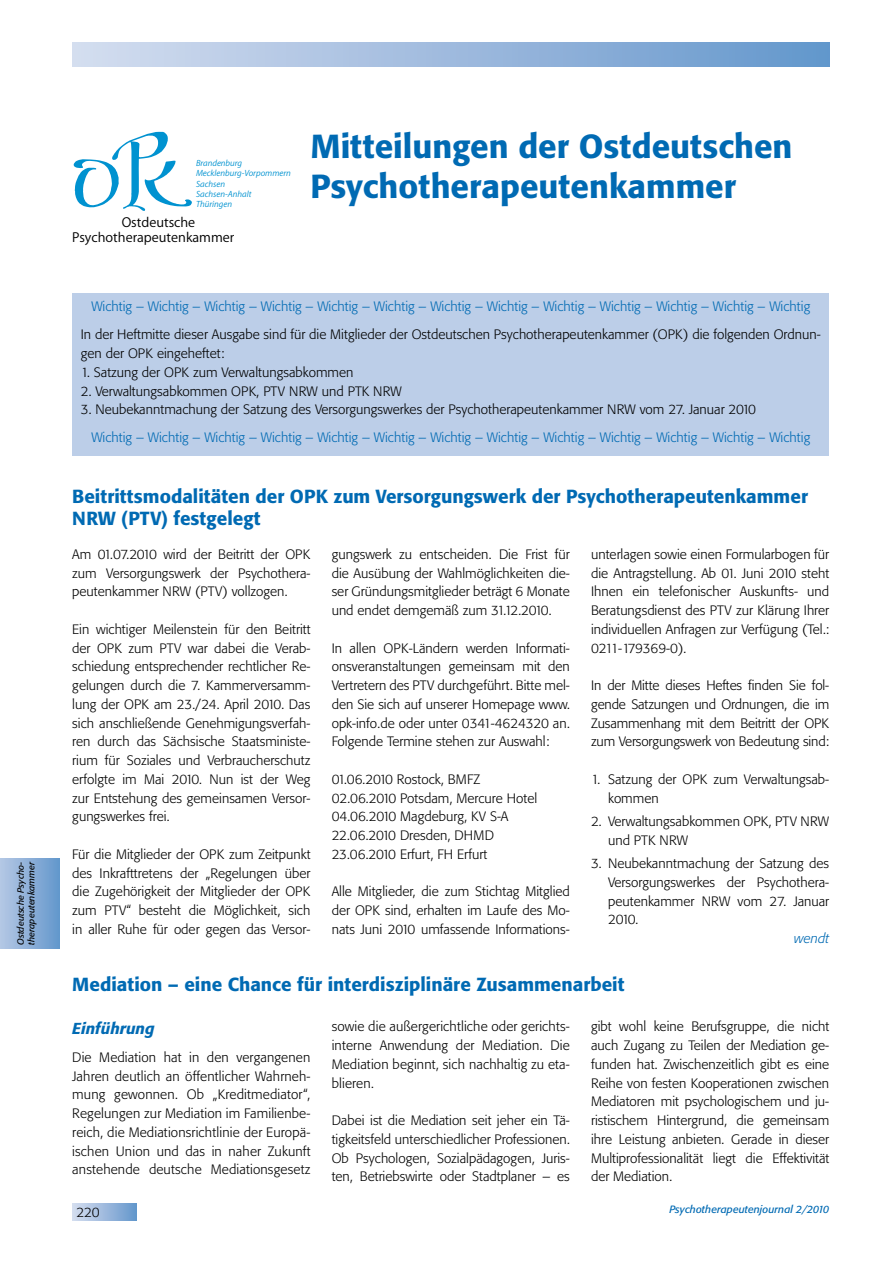
<style>
.page{position:relative;width:893px;height:1263px;background:#fff}
.page>*{position:absolute;margin:0;border:0;box-sizing:border-box;transform-origin:0 0}
.t1{font:500 33px/39.6px "Tn T Form BSK";color:#006ab3}
.t2{font:500 18.75px/21.8px "Tn T Form BSK";color:#006ab3}
.t3{font:italic 500 15.75px "Tn T Form BSK";color:#006ab3}
.t4{font:14.4px/14.2px "Myriad Set Text";color:#000}
.t5{font:300 13.5px/18.8px "Tn T Form BSK";color:#000;text-align:justify}
.t6{font:300 13.5px "Tn T Form BSK";color:#006ab3}
.t7{font:italic 300 13.5px "Tn T Form BSK";color:#006ab3}
.t8{font:italic 10.5px "Tn T Form BSK";color:#006ab3}
.t9{font:italic 9px/10.4px "Myriad Set Text";color:#0092d0}
.t10{font:italic 9px/10.8px "Tn T Form BSK";color:#000}
</style>
<div class="page">
<div style="left:72px;top:43px;width:757px;height:24px;background:linear-gradient(to right,#d6def0,#6497cc)"></div>
<div style="left:72px;top:1203px;width:64px;height:17px;background:linear-gradient(to right,#d7def0,#6899cd)"></div>
<div style="left:0;top:858px;width:60px;height:90px;background:linear-gradient(to right,#b6c7e5,#6598cc)"></div>
<svg style="left:73px;top:132px;width:119px;height:79px"></svg>
<div style="left:72px;top:294px;width:757px;height:162px;background:#bccee8"></div>
<p class="t10" style="left:15px;top:945px;width:85px;rotate:-90deg">Ostdeutsche Psycho&shy;therapeutenkammer</p>
<p class="t9" style="left:196px;top:157px;width:96px">Brandenburg<br>Mecklenburg-Vorpommern<br>Sachsen<br>Sachsen-Anhalt<br>Thüringen</p>
<p class="t4" style="left:72px;top:215px;width:163px;text-indent:49px">Ostdeutsche<br>Psychotherapeutenkammer</p>
<h1 class="t1" style="left:310px;top:126px;width:484px">Mitteilungen der Ostdeutschen<br>Psychotherapeutenkammer</h1>
<p class="t6" style="left:91px;top:299px;width:720px">Wichtig – Wichtig – Wichtig – Wichtig – Wichtig – Wichtig – Wichtig – Wichtig – Wichtig – Wichtig – Wichtig – Wichtig – Wichtig</p>
<p class="t5" style="left:81px;top:325px;width:741px">In der Heftmitte dieser Ausgabe sind für die Mitglieder der Ostdeutschen Psychotherapeutenkammer (OPK) die folgenden Ordnun&shy;gen der OPK eingeheftet:</p>
<p class="t5" style="left:81px;top:363px;width:274px">1. Satzung der OPK zum Verwaltungsabkommen</p>
<p class="t5" style="left:81px;top:382px;width:323px">2. Verwaltungsabkommen OPK, PTV NRW und PTK NRW</p>
<p class="t5" style="left:81px;top:400px;width:677px">3. Neubekanntmachung der Satzung des Versorgungswerkes der Psychotherapeutenkammer NRW vom 27. Januar 2010</p>
<p class="t6" style="left:91px;top:430px;width:720px">Wichtig – Wichtig – Wichtig – Wichtig – Wichtig – Wichtig – Wichtig – Wichtig – Wichtig – Wichtig – Wichtig – Wichtig – Wichtig</p>
<h2 class="t2" style="left:72px;top:485px;width:737px">Beitrittsmodalitäten der OPK zum Versorgungswerk der Psychotherapeutenkammer<br>NRW (PTV) festgelegt</h2>
<p class="t5" style="left:72px;top:545px;width:240px">Am 01.07.2010 wird der Beitritt der OPK zum Versorgungswerk der Psychothera&shy;peutenkammer NRW (PTV) vollzogen.</p>
<p class="t5" style="left:72px;top:620px;width:240px">Ein wichtiger Meilenstein für den Beitritt der OPK zum PTV war dabei die Verab&shy;schiedung entsprechender rechtlicher Re&shy;gelungen durch die 7. Kammerversamm&shy;lung der OPK am 23./24. April 2010. Das sich anschließende Genehmigungsverfah&shy;ren durch das Sächsische Staatsministe&shy;rium für Soziales und Verbraucherschutz erfolgte im Mai 2010. Nun ist der Weg zur Entstehung des gemeinsamen Versor&shy;gungswerkes frei.</p>
<p class="t5" style="left:72px;top:845px;width:240px">Für die Mitglieder der OPK zum Zeitpunkt des Inkrafttretens der „Regelungen über die Zugehörigkeit der Mitglieder der OPK zum PTV“ besteht die Möglichkeit, sich in aller Ruhe für oder gegen das Versor-</p>
<p class="t5" style="left:332px;top:545px;width:240px">gungswerk zu entscheiden. Die Frist für die Ausübung der Wahlmöglichkeiten die&shy;ser Gründungsmitglieder beträgt 6 Monate und endet demgemäß zum 31.12.2010.</p>
<p class="t5" style="left:332px;top:638px;width:240px">In allen OPK-Ländern werden Informati&shy;onsveranstaltungen gemeinsam mit den Vertretern des PTV durchgeführt. Bitte mel&shy;den Sie sich auf unserer Homepage www. opk-info.de oder unter 0341-4624320 an.<br>Folgende Termine stehen zur Auswahl:</p>
<p class="t5" style="left:332px;top:770px;width:207px;text-align:left">01.06.2010 Rostock, BMFZ<br>02.06.2010 Potsdam, Mercure Hotel<br>04.06.2010 Magdeburg, KV S-A<br>22.06.2010 Dresden, DHMD<br>23.06.2010 Erfurt, FH Erfurt</p>
<p class="t5" style="left:332px;top:882px;width:240px">Alle Mitglieder, die zum Stichtag Mitglied der OPK sind, erhalten im Laufe des Mo&shy;nats Juni 2010 umfassende Informations-</p>
<p class="t5" style="left:591px;top:545px;width:240px">unterlagen sowie einen Formularbogen für die Antragstellung. Ab 01. Juni 2010 steht Ihnen ein telefonischer Auskunfts- und Beratungsdienst des PTV zur Klärung Ihrer individuellen Anfragen zur Verfügung (Tel.:<br>0211-179369-0).</p>
<p class="t5" style="left:591px;top:676px;width:240px">In der Mitte dieses Heftes finden Sie fol&shy;gende Satzungen und Ordnungen, die im Zusammenhang mit dem Beitritt der OPK zum Versorgungswerk von Bedeutung sind:</p>
<p class="t5" style="left:608px;top:770px;width:223px;text-indent:-17px">1. Satzung der OPK zum Verwaltungsab&shy;kommen</p>
<p class="t5" style="left:608px;top:812px;width:223px;text-indent:-17px">2. Verwaltungsabkommen OPK, PTV NRW und PTK NRW</p>
<p class="t5" style="left:608px;top:854px;width:223px;text-indent:-17px">3. Neubekanntmachung der Satzung des Versorgungswerkes der Psychothera&shy;peutenkammer NRW vom 27. Januar 2010.</p>
<p class="t7" style="left:794px;top:930px;width:37px">wendt</p>
<h2 class="t2" style="left:72px;top:974px;width:554px">Mediation – eine Chance für interdisziplinäre Zusammenarbeit</h2>
<p class="t3" style="left:72px;top:1018px;width:84px">Einführung</p>
<p class="t5" style="left:72px;top:1048px;width:240px">Die Mediation hat in den vergangenen Jahren deutlich an öffentlicher Wahrneh&shy;mung gewonnen. Ob „Kreditmediator“, Regelungen zur Mediation im Familienbe&shy;reich, die Mediationsrichtlinie der Europä&shy;ischen Union und das in naher Zukunft anstehende deutsche Mediationsgesetz</p>
<p class="t5" style="left:332px;top:1017px;width:240px">sowie die außergerichtliche oder gerichts&shy;interne Anwendung der Mediation. Die Mediation beginnt, sich nachhaltig zu eta&shy;blieren.</p>
<p class="t5" style="left:332px;top:1111px;width:240px">Dabei ist die Mediation seit jeher ein Tä&shy;tigkeitsfeld unterschiedlicher Professionen.<br>Ob Psychologen, Sozialpädagogen, Juris&shy;ten, Betriebswirte oder Stadtplaner – es</p>
<p class="t5" style="left:591px;top:1017px;width:240px">gibt wohl keine Berufsgruppe, die nicht auch Zugang zu Teilen der Mediation ge&shy;funden hat. Zwischenzeitlich gibt es eine Reihe von festen Kooperationen zwischen Mediatoren mit psychologischem und ju&shy;ristischem Hintergrund, die gemeinsam ihre Leistung anbieten. Gerade in dieser Multiprofessionalität liegt die Effektivität der Mediation.</p>
<p class="t5" style="left:77px;top:1202px;width:25px">220</p>
<p class="t8" style="left:669px;top:1203px;width:161px">Psychotherapeutenjournal 2/2010</p>
</div>
